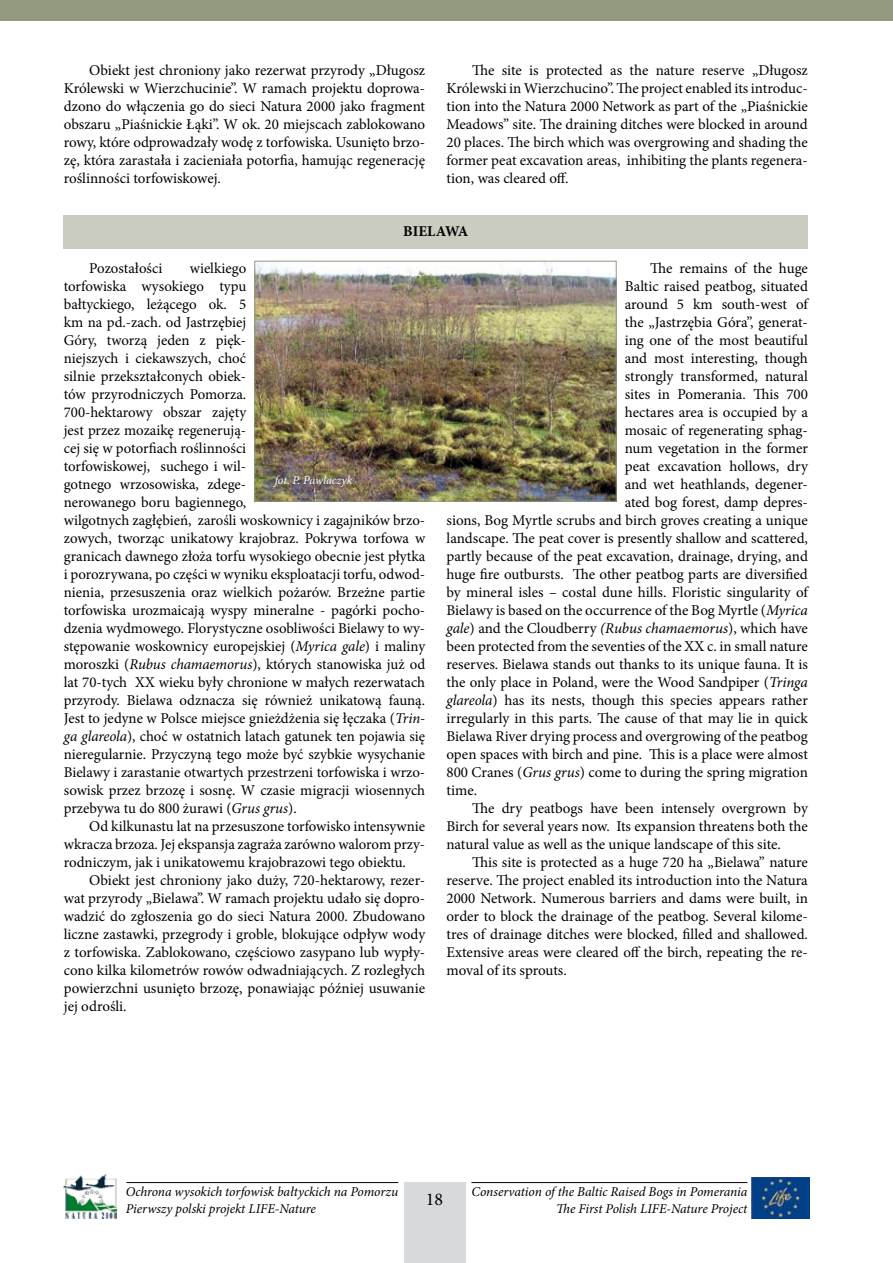
<style>
.page{position:relative;width:893px;height:1263px;background:#fff}
.page>*{position:absolute;margin:0;border:0;box-sizing:border-box;transform-origin:0 0}
.t1{font:18px "Minion Pro";color:#000}
.t2{font:15px/18px "Minion Pro";color:#000;text-align:justify}
.t3{font:700 15px "Minion Pro";color:#000}
.t4{font:italic 13.5px/16.2px "Minion Pro";letter-spacing:-.01em;color:#000}
.t5{font:italic 12px "Minion Pro";letter-spacing:-.005em;color:#fff}
.s1{font-style:italic}
</style>
<div class="page">
<div style="left:0;top:0;width:893px;height:21px;background:#93997f"></div>
<div style="left:404px;top:1182px;width:61px;height:81px;background:#d9dadb"></div>
<hr style="left:471px;top:1182px;width:276px;height:1px;background:#000">
<hr style="left:126px;top:1182px;width:272px;height:1px;background:#000">
<img style="left:751px;top:1177px;width:58px;height:41px">
<img style="left:63px;top:1174px;width:53px;height:45px">
<div style="left:64px;top:215px;width:744px;height:33px;background:#c9ccbf"></div>
<img style="left:256px;top:263px;width:359px;height:237px">
<div style="left:254px;top:261px;width:363px;height:241px;border:1px solid #93997f"></div>
<p class="t2" style="left:64px;top:61px;width:363px;text-indent:26px">Obiekt jest chroniony jako rezerwat przyrody „Długosz Królewski w Wierzchucinie”. W ramach projektu doprowa&shy;dzono do włączenia go do sieci Natura 2000 jako fragment obszaru „Piaśnickie Łąki”. W ok. 20 miejscach zablokowano rowy, które odprowadzały wodę z torfowiska. Usunięto brzo&shy;zę, która zarastała i zacieniała potorfia, hamując regenerację roślinności torfowiskowej.</p>
<p class="t2" style="left:446px;top:61px;width:363px;text-indent:26px">The site is protected as the nature reserve „Długosz Królewski in Wierzchucino”. The project enabled its introduc&shy;tion into the Natura 2000 Network as part of the „Piaśnickie Meadows” site. The draining ditches were blocked in around 20 places. The birch which was overgrowing and shading the former peat excavation areas, inhibiting the plants regenera&shy;tion, was cleared off.</p>
<p class="t3" style="left:403px;top:221px;width:67px">BIELAWA</p>
<p class="t2" style="left:89px;top:259px;width:75px">Pozostałości</p>
<p class="t2" style="left:64px;top:259px;width:363px;text-align:left;text-indent:126px">wielkiego<br>torfowiska wysokiego typu<br>bałtyckiego, leżącego ok. 5<br>km na pd.-zach. od Jastrzębiej<br>Góry, tworzą jeden z pięk-<br>niejszych i ciekawszych, choć<br>silnie przekształconych obiek-<br>tów przyrodniczych Pomorza.<br>700-hektarowy obszar zajęty<br>jest przez mozaikę regenerują-<br>cej się w potorfiach roślinności<br>torfowiskowej, suchego i wil-<br>gotnego wrzosowiska, zdege-<br>nerowanego boru bagiennego,<br>wilgotnych zagłębień, zarośli woskownicy i zagajników brzo&shy;zowych, tworząc unikatowy krajobraz. Pokrywa torfowa w granicach dawnego złoża torfu wysokiego obecnie jest płytka i porozrywana, po części w wyniku eksploatacji torfu, odwod&shy;nienia, przesuszenia oraz wielkich pożarów. Brzeżne partie torfowiska urozmaicają wyspy mineralne - pagórki pocho&shy;dzenia wydmowego. Florystyczne osobliwości Bielawy to wy&shy;stępowanie woskownicy europejskiej (<span class="s1">Myrica gale</span>) i maliny moroszki (<span class="s1">Rubus chamaemorus</span>), których stanowiska już od lat 70-tych XX wieku były chronione w małych rezerwatach przyrody. Bielawa odznacza się również unikatową fauną.<br>Jest to jedyne w Polsce miejsce gnieżdżenia się łęczaka (<span class="s1">Trin&shy;ga glareola</span>), choć w ostatnich latach gatunek ten pojawia się nieregularnie. Przyczyną tego może być szybkie wysychanie Bielawy i zarastanie otwartych przestrzeni torfowiska i wrzo&shy;sowisk przez brzozę i sosnę. W czasie migracji wiosennych przebywa tu do 800 żurawi (<span class="s1">Grus grus</span>).</p>
<p class="t2" style="left:64px;top:817px;width:363px;text-indent:26px">Od kilkunastu lat na przesuszone torfowisko intensywnie wkracza brzoza. Jej ekspansja zagraża zarówno walorom przy&shy;rodniczym, jak i unikatowemu krajobrazowi tego obiektu.</p>
<p class="t2" style="left:64px;top:871px;width:363px;text-indent:26px">Obiekt jest chroniony jako duży, 720-hektarowy, rezer&shy;wat przyrody „Bielawa”. W ramach projektu udało się dopro&shy;wadzić do zgłoszenia go do sieci Natura 2000. Zbudowano liczne zastawki, przegrody i groble, blokujące odpływ wody z torfowiska. Zablokowano, częściowo zasypano lub wypły&shy;cono kilka kilometrów rowów odwadniających. Z rozległych powierzchni usunięto brzozę, ponawiając później usuwanie jej odrośli.</p>
<p class="t5" style="left:275px;top:472px;width:79px">fot. P. Pawlaczyk</p>
<p class="t2" style="left:650px;top:259px;width:159px">The remains of the huge</p>
<p class="t2" style="left:625px;top:277px;width:185px">Baltic raised peatbog, situated</p>
<p class="t2" style="left:625px;top:295px;width:185px">around 5 km south-west of</p>
<p class="t2" style="left:625px;top:313px;width:185px">the „Jastrzębia Góra”, generat-</p>
<p class="t2" style="left:625px;top:331px;width:185px">ing one of the most beautiful</p>
<p class="t2" style="left:625px;top:349px;width:185px">and most interesting, though</p>
<p class="t2" style="left:625px;top:367px;width:185px">strongly transformed, natural</p>
<p class="t2" style="left:625px;top:385px;width:185px">sites in Pomerania. This 700</p>
<p class="t2" style="left:625px;top:403px;width:185px">hectares area is occupied by a</p>
<p class="t2" style="left:625px;top:421px;width:185px">mosaic of regenerating sphag-</p>
<p class="t2" style="left:625px;top:439px;width:185px">num vegetation in the former</p>
<p class="t2" style="left:625px;top:457px;width:185px">peat excavation hollows, dry</p>
<p class="t2" style="left:625px;top:475px;width:185px">and wet heathlands, degener-</p>
<p class="t2" style="left:625px;top:493px;width:185px">ated bog forest, damp depres-</p>
<p class="t2" style="left:446px;top:511px;width:363px">sions, Bog Myrtle scrubs and birch groves creating a unique</p>
<p class="t2" style="left:446px;top:529px;width:363px">landscape. The peat cover is presently shallow and scattered,</p>
<p class="t2" style="left:446px;top:547px;width:363px">partly because of the peat excavation, drainage, drying, and</p>
<p class="t2" style="left:446px;top:565px;width:363px">huge fire outbursts. The other peatbog parts are diversified</p>
<p class="t2" style="left:446px;top:583px;width:363px">by mineral isles – costal dune hills. Floristic singularity of</p>
<p class="t2" style="left:446px;top:601px;width:363px">Bielawy is based on the occurrence of the Bog Myrtle (<span class="s1">Myrica</span></p>
<p class="t2" style="left:446px;top:619px;width:363px"><span class="s1">gale</span>) and the Cloudberry <span class="s1">(Rubus chamaemorus</span>), which have</p>
<p class="t2" style="left:446px;top:637px;width:363px">been protected from the seventies of the XX c. in small nature</p>
<p class="t2" style="left:446px;top:655px;width:363px">reserves. Bielawa stands out thanks to its unique fauna. It is</p>
<p class="t2" style="left:446px;top:673px;width:363px">the only place in Poland, were the Wood Sandpiper (<span class="s1">Tringa</span></p>
<p class="t2" style="left:446px;top:691px;width:363px"><span class="s1">glareola</span>) has its nests, though this species appears rather</p>
<p class="t2" style="left:446px;top:709px;width:363px">irregularly in this parts. The cause of that may lie in quick</p>
<p class="t2" style="left:446px;top:727px;width:363px">Bielawa River drying process and overgrowing of the peatbog</p>
<p class="t2" style="left:446px;top:745px;width:363px">open spaces with birch and pine. This is a place were almost</p>
<p class="t2" style="left:446px;top:763px;width:363px">800 Cranes (<span class="s1">Grus grus</span>) come to during the spring migration</p>
<p class="t2" style="left:446px;top:781px;width:32px">time.</p>
<p class="t2" style="left:472px;top:799px;width:337px">The dry peatbogs have been intensely overgrown by</p>
<p class="t2" style="left:446px;top:817px;width:363px">Birch for several years now. Its expansion threatens both the</p>
<p class="t2" style="left:446px;top:835px;width:336px">natural value as well as the unique landscape of this site.</p>
<p class="t2" style="left:472px;top:853px;width:337px">This site is protected as a huge 720 ha „Bielawa” nature</p>
<p class="t2" style="left:446px;top:871px;width:363px">reserve. The project enabled its introduction into the Natura</p>
<p class="t2" style="left:446px;top:889px;width:363px">2000 Network. Numerous barriers and dams were built, in</p>
<p class="t2" style="left:446px;top:907px;width:363px">order to block the drainage of the peatbog. Several kilome-</p>
<p class="t2" style="left:446px;top:925px;width:363px">tres of drainage ditches were blocked, filled and shallowed.</p>
<p class="t2" style="left:446px;top:943px;width:363px">Extensive areas were cleared off the birch, repeating the re-</p>
<p class="t2" style="left:446px;top:961px;width:122px">moval of its sprouts.</p>
<p class="t4" style="left:126px;top:1184px;width:274px">Ochrona wysokich torfowisk bałtyckich na Pomorzu<br>Pierwszy polski projekt LIFE-Nature</p>
<p class="t4" style="left:471px;top:1184px;width:277px;text-align:right">Conservation of the Baltic Raised Bogs in Pomerania<br>The First Polish LIFE-Nature Project</p>
<p class="t1" style="left:426px;top:1187px;width:17px">18</p>
</div>
